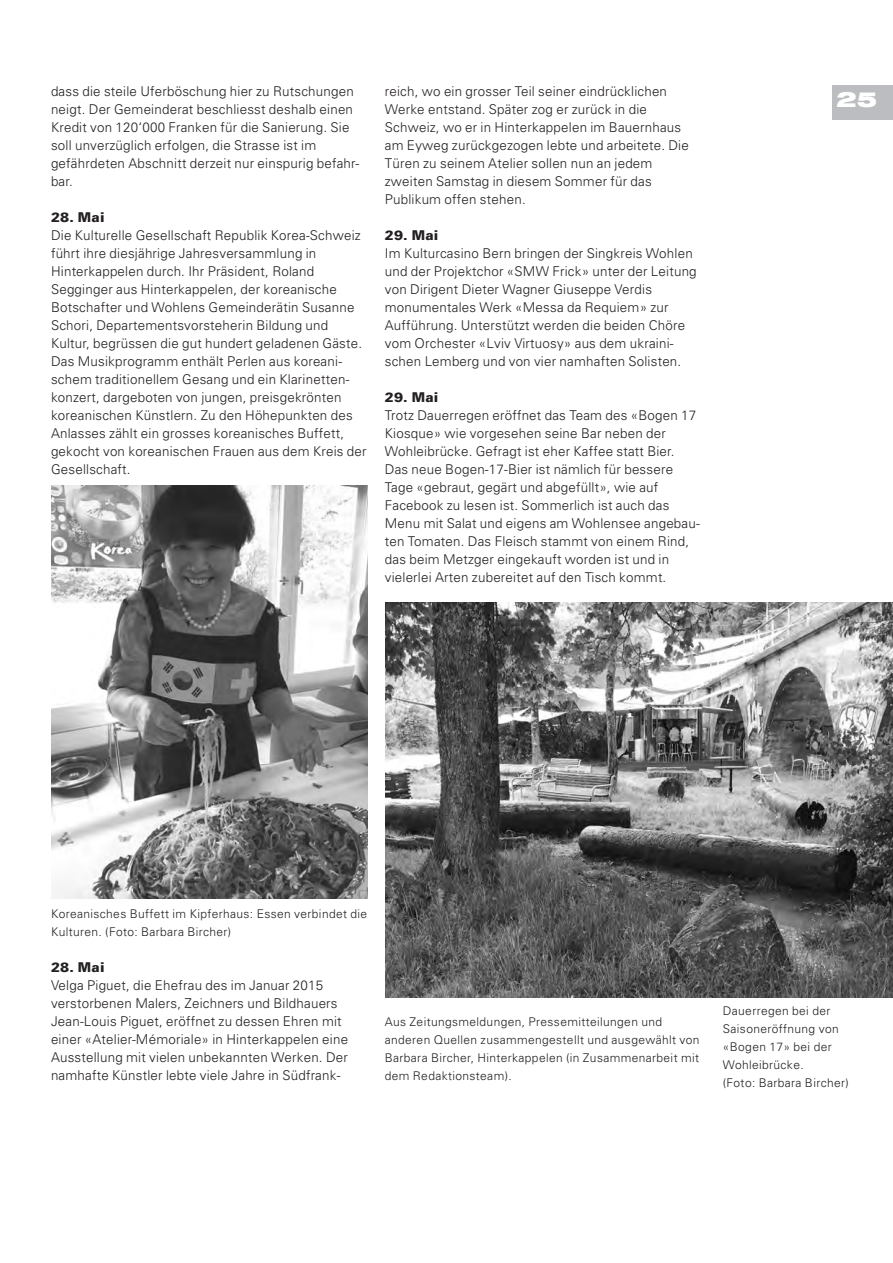
<style>
.page{position:relative;width:893px;height:1263px;background:#fff}
.page>*{position:absolute;margin:0;border:0;box-sizing:border-box;transform-origin:0 0}
.t1{font:900 expanded 21px "Helvetica Neue LT Com";color:#fff}
.t2{font:300 13.5px/18px "Univers";letter-spacing:.015em;color:#231f20}
.t3{font:900 13.5px "Univers";letter-spacing:.015em;color:#231f20}
.t4{font:300 12px/18px "Univers";letter-spacing:.03em;color:#231f20}
</style>
<div class="page">
<div style="left:832px;top:85px;width:61px;height:35px;background:#bcbdc0"></div>
<img style="left:51px;top:486px;width:317px;height:413px">
<img style="left:385px;top:603px;width:508px;height:394px">
<p class="t2" style="left:51px;top:82px;width:310px">dass die steile Uferböschung hier zu Rutschungen neigt. Der Gemeinderat beschliesst deshalb einen Kredit von 120‘000 Franken für die Sanierung. Sie soll unverzüglich erfolgen, die Strasse ist im gefährdeten Abschnitt derzeit nur einspurig befahr&shy;bar.</p>
<p class="t3" style="left:51px;top:209px;width:55px">28. Mai</p>
<p class="t2" style="left:51px;top:226px;width:317px">Die Kulturelle Gesellschaft Republik Korea-Schweiz führt ihre diesjährige Jahresversammlung in Hinterkappelen durch. Ihr Präsident, Roland Segginger aus Hinterkappelen, der koreanische Botschafter und Wohlens Gemeinderätin Susanne Schori, Departementsvorsteherin Bildung und Kultur, begrüssen die gut hundert geladenen Gäste.<br>Das Musikprogramm enthält Perlen aus koreani&shy;schem traditionellem Gesang und ein Klarinetten&shy;konzert, dargeboten von jungen, preisgekrönten koreanischen Künstlern. Zu den Höhepunkten des Anlasses zählt ein grosses koreanisches Buffett, gekocht von koreanischen Frauen aus dem Kreis der Gesellschaft.</p>
<p class="t2" style="left:385px;top:82px;width:306px">reich, wo ein grosser Teil seiner eindrücklichen Werke entstand. Später zog er zurück in die Schweiz, wo er in Hinterkappelen im Bauernhaus am Eyweg zurückgezogen lebte und arbeitete. Die Türen zu seinem Atelier sollen nun an jedem zweiten Samstag in diesem Sommer für das Publikum offen stehen.</p>
<p class="t3" style="left:385px;top:227px;width:55px">29. Mai</p>
<p class="t2" style="left:385px;top:244px;width:313px">Im Kulturcasino Bern bringen der Singkreis Wohlen und der Projektchor «SMW Frick» unter der Leitung von Dirigent Dieter Wagner Giuseppe Verdis monumentales Werk «Messa da Requiem» zur Aufführung. Unterstützt werden die beiden Chöre vom Orchester «Lviv Virtuosy» aus dem ukraini&shy;schen Lemberg und von vier namhaften Solisten.</p>
<p class="t3" style="left:385px;top:389px;width:55px">29. Mai</p>
<p class="t2" style="left:385px;top:406px;width:317px">Trotz Dauerregen eröffnet das Team des «Bogen 17<br>Kiosque» wie vorgesehen seine Bar neben der Wohleibrücke. Gefragt ist eher Kaffee statt Bier.<br>Das neue Bogen-17-Bier ist nämlich für bessere Tage «gebraut, gegärt und abgefüllt», wie auf Facebook zu lesen ist. Sommerlich ist auch das Menu mit Salat und eigens am Wohlensee angebau&shy;ten Tomaten. Das Fleisch stammt von einem Rind, das beim Metzger eingekauft worden ist und in vielerlei Arten zubereitet auf den Tisch kommt.</p>
<h1 class="t1" style="left:836px;top:86px;width:42px">25</h1>
<p class="t4" style="left:51px;top:904px;width:318px">Koreanisches Buffett im Kipferhaus: Essen verbindet die<br>Kulturen. (Foto: Barbara Bircher)</p>
<p class="t3" style="left:51px;top:958px;width:55px">28. Mai</p>
<p class="t2" style="left:51px;top:975px;width:299px">Velga Piguet, die Ehefrau des im Januar 2015 verstorbenen Malers, Zeichners und Bildhauers Jean-Louis Piguet, eröffnet zu dessen Ehren mit einer «Atelier-Mémoriale» in Hinterkappelen eine Ausstellung mit vielen unbekannten Werken. Der namhafte Künstler lebte viele Jahre in Südfrank-</p>
<p class="t4" style="left:385px;top:1012px;width:316px">Aus Zeitungsmeldungen, Pressemitteilungen und anderen Quellen zusammengestellt und ausgewählt von Barbara Bircher, Hinterkappelen (in Zusammenarbeit mit dem Redaktionsteam).</p>
<p class="t4" style="left:723px;top:1002px;width:127px">Dauerregen bei der<br>Saisoneröffnung von «Bogen 17» bei der<br>Wohleibrücke.<br>(Foto: Barbara Bircher)</p>
</div>
